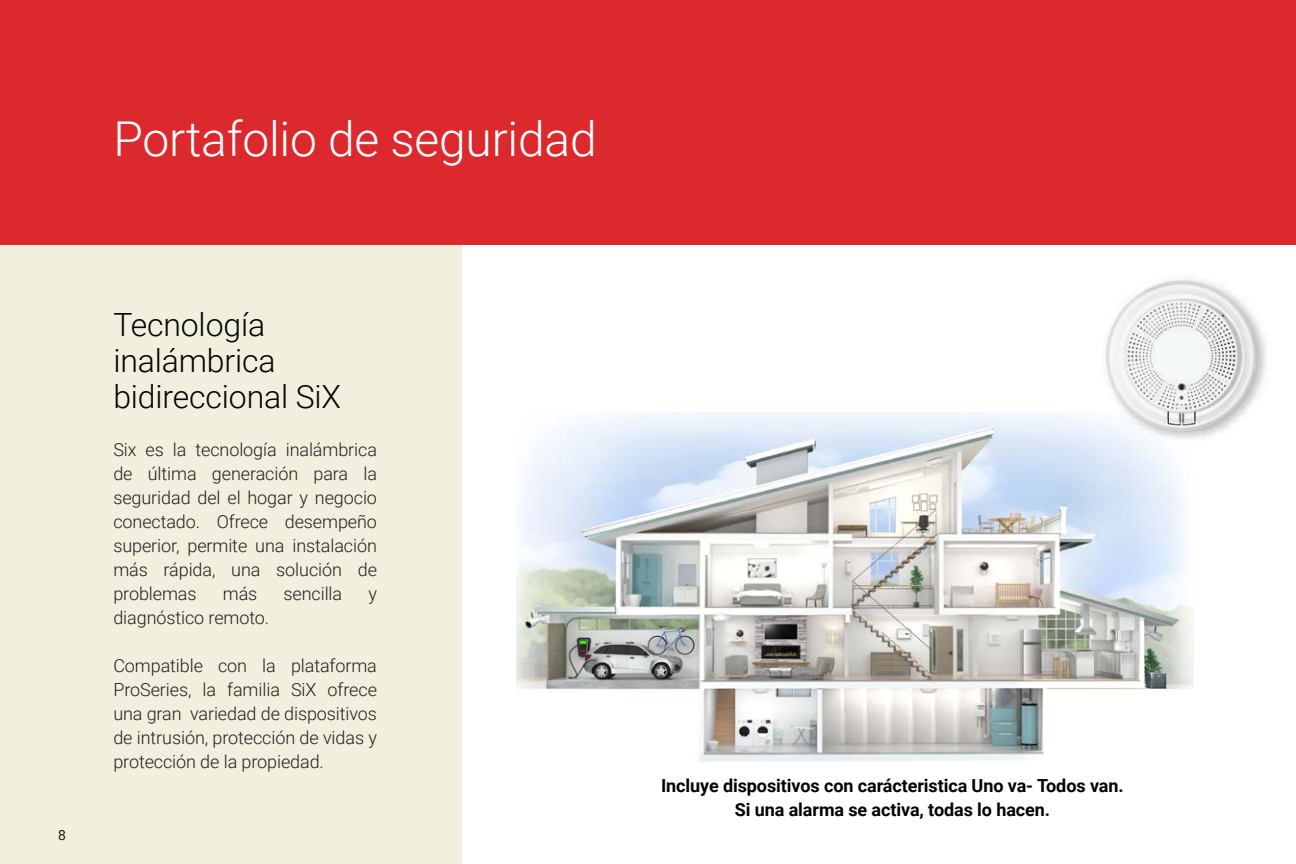
<style>
.page{position:relative;width:1296px;height:864px;background:#fff}
.page>*{position:absolute;margin:0;border:0;box-sizing:border-box;transform-origin:0 0}
.H1_White{font:300 48px "Roboto";letter-spacing:-.005em;color:#fff}
.H1_Black{font:300 32px/36px "Roboto";letter-spacing:-.005em;color:#040503}
.t1{font:300 18px/24px "Roboto";letter-spacing:-.005em;color:#231f20;text-align:justify}
.t2{font:700 18px "Roboto";letter-spacing:-.005em;color:#040503}
.t3{font:14px "Roboto";color:#231f20}
</style>
<div class="page">
<div style="left:0;top:0;width:462px;height:864px;background:#f1efdd"></div>
<div style="left:0;top:0;width:1296px;height:244px;background:#db292e"></div>
<img style="left:516px;top:413px;width:677px;height:349px">
<img style="left:1086px;top:279px;width:180px;height:174px">
<p class="H1_White" style="left:113px;top:105px;width:485px">Portafolio de seguridad</p>
<p class="t3" style="left:58px;top:825px;width:9px">8</p>
<p class="H1_Black" style="left:113px;top:305px;width:229px">Tecnología inalámbrica bidireccional SiX</p>
<p class="t1" style="left:113px;top:437px;width:265px">Six es la tecnología inalámbrica de última generación para la seguridad del el hogar y negocio conectado. Ofrece desempeño superior, permite una instalación más rápida, una solución de problemas</p>
<p class="t1" style="left:223px;top:581px;width:36px">más</p>
<p class="t1" style="left:284px;top:581px;width:60px">sencilla</p>
<p class="t1" style="left:368px;top:581px;width:10px">y</p>
<p class="t1" style="left:113px;top:605px;width:157px">diagnóstico remoto.</p>
<p class="t1" style="left:113px;top:653px;width:265px">Compatible con la plataforma ProSeries, la familia SiX ofrece una gran variedad de dispositivos de intrusión, protección de vidas y protección de la propiedad.</p>
<p class="t2" style="left:661px;top:773px;width:464px">Incluye dispositivos con carácteristica Uno va- Todos van.</p>
<p class="t2" style="left:735px;top:797px;width:317px">Si una alarma se activa, todas lo hacen.</p>
</div>
